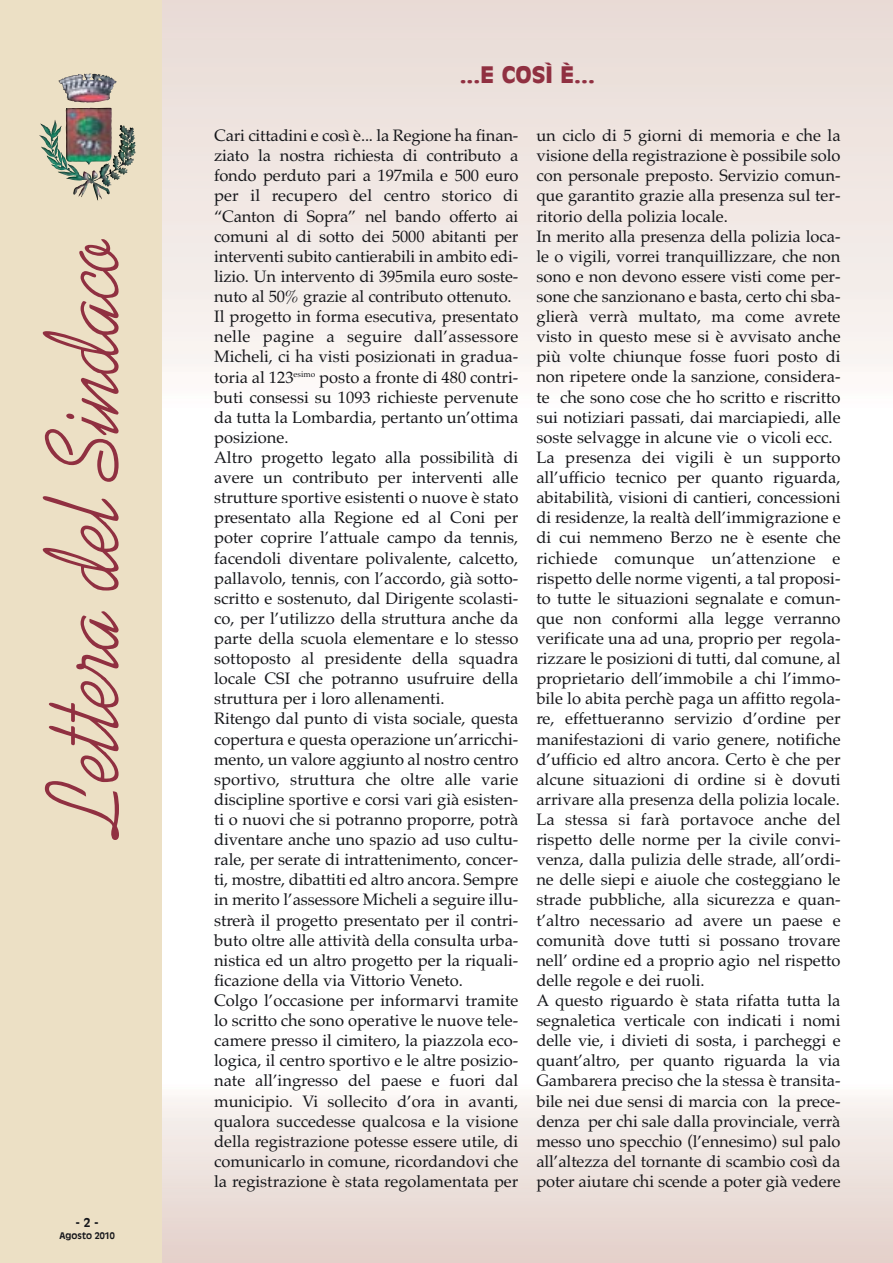
<style>
.page{position:relative;width:893px;height:1263px;background:#fff}
.page>*{position:absolute;margin:0;border:0;box-sizing:border-box;transform-origin:0 0}
.t1{font:105px "Kaufmann";color:#903041;scale:.85 1}
.t2{font:900 22.5px "Antique Olive LT";color:#903041}
.t3{font:16.5px/20.1px "Palatino";color:#15161a}
.t4{font:700 12px "Antique Olive LT";color:#15161a}
.t5{font:700 9px "Antique Olive LT";color:#15161a}
</style>
<div class="page">
<div style="left:162px;top:0;width:731px;height:412px;background:linear-gradient(to bottom,#e7d9d4,#fcf9f7)"></div>
<div style="left:162px;top:1084px;width:731px;height:179px;background:linear-gradient(to bottom,#faf8f5,#e2cec8)"></div>
<div style="left:0;top:0;width:162px;height:1263px;background:#ece0c5"></div>
<img style="left:58px;top:74px;width:59px;height:91px">
<h1 class="t1" style="left:43px;top:829px;width:700px;rotate:-90deg">Lettera del Sindaco</h1>
<p class="t4" style="left:75px;top:1218px;width:25px">- 2 -</p>
<p class="t5" style="left:60px;top:1232px;width:57px">Agosto 2010</p>
<h2 class="t2" style="left:460px;top:65px;width:137px">...E COSÌ È...</h2>
<p class="t3" style="left:214px;top:127px;width:306px">Cari cittadini e così è... la Regione ha finan&shy;ziato la nostra richiesta di contributo a fondo perduto pari a 197mila e 500 euro per il recupero del centro storico di “Canton di Sopra” nel bando offerto ai comuni al di sotto dei 5000 abitanti per interventi subito cantierabili in ambito edi&shy;lizio. Un intervento di 395mila euro soste&shy;nuto al 50% grazie al contributo ottenuto.<br>Il progetto in forma esecutiva, presentato nelle pagine a seguire dall’assessore Micheli, ci ha visti posizionati in gradua&shy;toria al 123<sup>esimo</sup> posto a fronte di 480 contri&shy;buti consessi su 1093 richieste pervenute da tutta la Lombardia, pertanto un’ottima posizione.<br>Altro progetto legato alla possibilità di avere un contributo per interventi alle strutture sportive esistenti o nuove è stato presentato alla Regione ed al Coni per poter coprire l’attuale campo da tennis, facendoli diventare polivalente, calcetto, pallavolo, tennis, con l’accordo, già sotto&shy;scritto e sostenuto, dal Dirigente scolasti&shy;co, per l’utilizzo della struttura anche da parte della scuola elementare e lo stesso sottoposto al presidente della squadra locale CSI che potranno usufruire della struttura per i loro allenamenti.<br>Ritengo dal punto di vista sociale, questa copertura e questa operazione un’arricchi&shy;mento, un valore aggiunto al nostro centro sportivo, struttura che oltre alle varie discipline sportive e corsi vari già esisten&shy;ti o nuovi che si potranno proporre, potrà diventare anche uno spazio ad uso cultu&shy;rale, per serate di intrattenimento, concer&shy;ti, mostre, dibattiti ed altro ancora. Sempre in merito l’assessore Micheli a seguire illu&shy;strerà il progetto presentato per il contri&shy;buto oltre alle attività della consulta urba&shy;nistica ed un altro progetto per la riquali&shy;ficazione della via Vittorio Veneto.<br>Colgo l’occasione per informarvi tramite lo scritto che sono operative le nuove tele&shy;camere presso il cimitero, la piazzola eco&shy;logica, il centro sportivo e le altre posizio&shy;nate all’ingresso del paese e fuori dal municipio. Vi sollecito d’ora in avanti, qualora succedesse qualcosa e la visione della registrazione potesse essere utile, di comunicarlo in comune, ricordandovi che la registrazione è stata regolamentata per</p>
<p class="t3" style="left:536px;top:127px;width:306px">un ciclo di 5 giorni di memoria e che la visione della registrazione è possibile solo con personale preposto. Servizio comun&shy;que garantito grazie alla presenza sul ter&shy;ritorio della polizia locale.<br>In merito alla presenza della polizia loca&shy;le o vigili, vorrei tranquillizzare, che non sono e non devono essere visti come per&shy;sone che sanzionano e basta, certo chi sba&shy;glierà verrà multato, ma come avrete visto in questo mese si è avvisato anche più volte chiunque fosse fuori posto di non ripetere onde la sanzione, considera&shy;te che sono cose che ho scritto e riscritto sui notiziari passati, dai marciapiedi, alle soste selvagge in alcune vie o vicoli ecc.<br>La presenza dei vigili è un supporto all’ufficio tecnico per quanto riguarda, abitabilità, visioni di cantieri, concessioni di residenze, la realtà dell’immigrazione e di cui nemmeno Berzo ne è esente che richiede comunque un’attenzione e rispetto delle norme vigenti, a tal proposi&shy;to tutte le situazioni segnalate e comun&shy;que non conformi alla legge verranno verificate una ad una, proprio per regola&shy;rizzare le posizioni di tutti, dal comune, al proprietario dell’immobile a chi l’immo&shy;bile lo abita perchè paga un affitto regola&shy;re, effettueranno servizio d’ordine per manifestazioni di vario genere, notifiche d’ufficio ed altro ancora. Certo è che per alcune situazioni di ordine si è dovuti arrivare alla presenza della polizia locale.<br>La stessa si farà portavoce anche del rispetto delle norme per la civile convi&shy;venza, dalla pulizia delle strade, all’ordi&shy;ne delle siepi e aiuole che costeggiano le strade pubbliche, alla sicurezza e quan&shy;t’altro necessario ad avere un paese e comunità dove tutti si possano trovare nell’ ordine ed a proprio agio nel rispetto delle regole e dei ruoli.<br>A questo riguardo è stata rifatta tutta la segnaletica verticale con indicati i nomi delle vie, i divieti di sosta, i parcheggi e quant’altro, per quanto riguarda la via Gambarera preciso che la stessa è transita&shy;bile nei due sensi di marcia con la prece&shy;denza per chi sale dalla provinciale, verrà messo uno specchio (l’ennesimo) sul palo all’altezza del tornante di scambio così da poter aiutare chi scende a poter già vedere</p>
</div>
